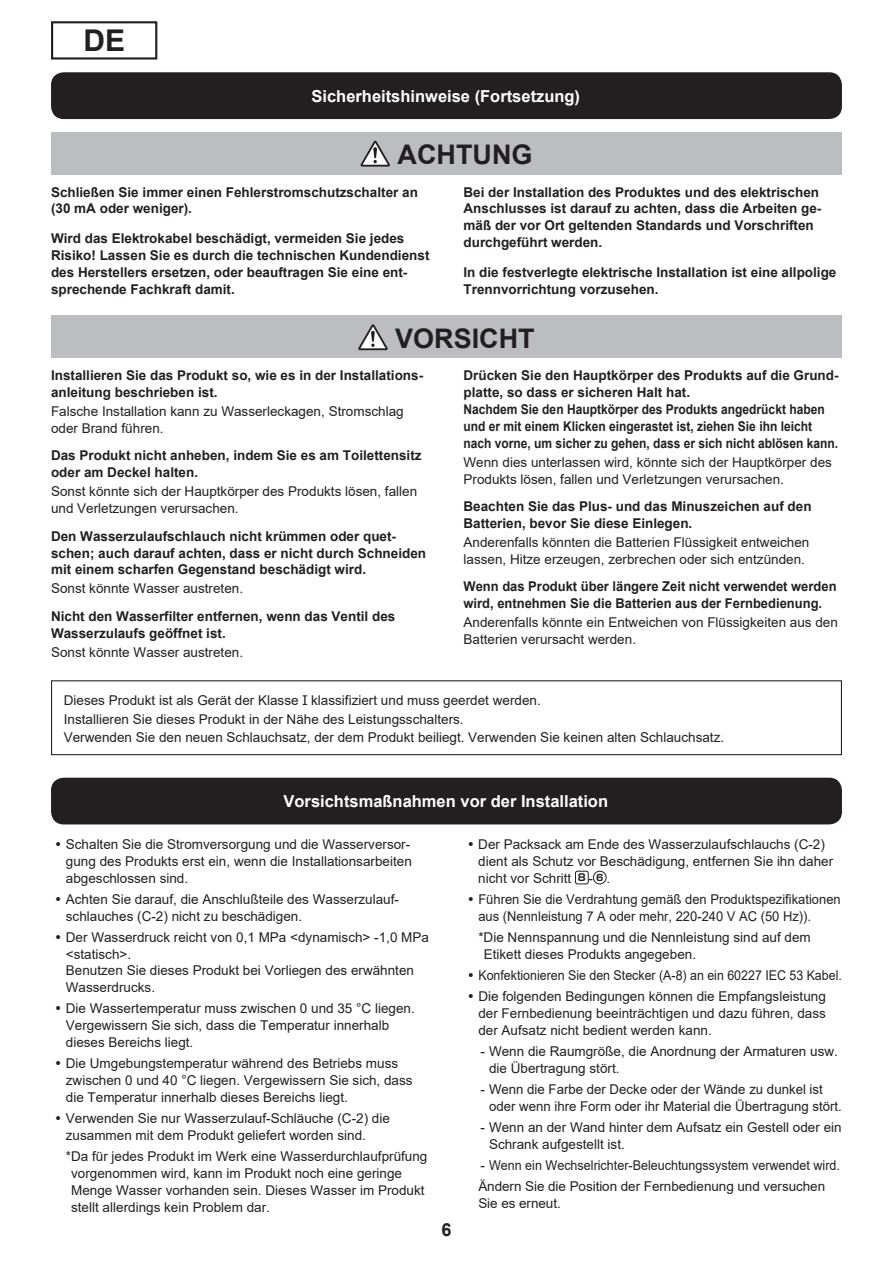
<style>
.page{position:relative;width:893px;height:1263px;background:#fff}
.page>*{position:absolute;margin:0;border:0;box-sizing:border-box;transform-origin:0 0}
.t1{font:700 30px "Arial";color:#231f20}
.t2{font:700 27px "Arial";color:#231f20}
.t3{font:700 18px "Arial";color:#231f20}
.t4{font:700 16.5px "Arial";color:#fff}
.t5{font:13.5px/16.8px "Arial";color:#231f20}
.t6{font:700 13.5px/16.8px "Arial";color:#231f20}
.t7{font:13.5px/21.1px "Arial";color:#231f20;scale:.92 1}
.t8{font:700 13.5px/16.8px "Arial";color:#231f20;scale:.96 1}
.t9{font:13.5px/16.8px "Arial";color:#231f20;scale:.96 1}
.s1{font-family:"Shin Go Pro";font-weight:700;font-size:9.75px}
.s2{font-family:"Shin Go Pro";font-weight:700;font-size:9px}
</style>
<div class="page">
<div style="left:51px;top:21px;width:106px;height:39px;border:2px solid #231f20"></div>
<div style="left:51px;top:72px;width:791px;height:47px;background:#231f20;border-radius:13px"></div>
<div style="left:51px;top:132px;width:791px;height:42px;background:#bcbdc0"></div>
<svg style="left:360px;top:141px;width:30px;height:26px"></svg>
<div style="left:51px;top:315px;width:791px;height:43px;background:#bcbdc0"></div>
<svg style="left:358px;top:324px;width:30px;height:26px"></svg>
<div style="left:51px;top:680px;width:791px;height:75px;border:1px solid #231f20"></div>
<div style="left:51px;top:778px;width:791px;height:46px;background:#231f20;border-radius:13px"></div>
<div style="left:575px;top:871px;width:14px;height:13px;border:1px solid #231f20;border-radius:2px"></div>
<div style="left:593px;top:871px;width:13px;height:13px;border:1px solid #231f20;border-radius:50%"></div>
<h1 class="t1" style="left:83px;top:19px;width:43px">DE</h1>
<p class="t4" style="left:311px;top:84px;width:270px">Sicherheitshinweise (Fortsetzung)</p>
<h2 class="t2" style="left:398px;top:136px;width:136px">ACHTUNG</h2>
<p class="t6" style="left:51px;top:184px;width:368px">Schließen Sie immer einen Fehlerstromschutzschalter an (30 mA oder weniger).</p>
<p class="t6" style="left:51px;top:230px;width:380px">Wird das Elektrokabel beschädigt, vermeiden Sie jedes Risiko! Lassen Sie es durch die technischen Kundendienst des Herstellers ersetzen, oder beauftragen Sie eine ent&shy;sprechende Fachkraft damit.</p>
<p class="t6" style="left:463px;top:184px;width:359px">Bei der Installation des Produktes und des elektrischen Anschlusses ist darauf zu achten, dass die Arbeiten ge&shy;mäß der vor Ort geltenden Standards und Vorschriften durchgeführt werden.</p>
<p class="t6" style="left:463px;top:264px;width:374px">In die festverlegte elektrische Installation ist eine allpolige<br>Trennvorrichtung vorzusehen.</p>
<h2 class="t2" style="left:395px;top:319px;width:141px">VORSICHT</h2>
<p class="t6" style="left:51px;top:367px;width:374px">Installieren Sie das Produkt so, wie es in der Installations&shy;anleitung beschrieben ist.</p>
<p class="t5" style="left:51px;top:403px;width:354px">Falsche Installation kann zu Wasserleckagen, Stromschlag oder Brand führen.</p>
<p class="t6" style="left:51px;top:447px;width:372px">Das Produkt nicht anheben, indem Sie es am Toilettensitz oder am Deckel halten.</p>
<p class="t5" style="left:51px;top:483px;width:368px">Sonst könnte sich der Hauptkörper des Produkts lösen, fallen und Verletzungen verursachen.</p>
<p class="t6" style="left:51px;top:528px;width:377px">Den Wasserzulaufschlauch nicht krümmen oder quet&shy;schen; auch darauf achten, dass er nicht durch Schneiden mit einem scharfen Gegenstand beschädigt wird.</p>
<p class="t5" style="left:51px;top:580px;width:194px">Sonst könnte Wasser austreten.</p>
<p class="t6" style="left:51px;top:608px;width:346px">Nicht den Wasserfilter entfernen, wenn das Ventil des<br>Wasserzulaufs geöffnet ist.</p>
<p class="t5" style="left:51px;top:644px;width:194px">Sonst könnte Wasser austreten.</p>
<p class="t6" style="left:463px;top:367px;width:377px">Drücken Sie den Hauptkörper des Produkts auf die Grund&shy;platte, so dass er sicheren Halt hat.<br>Nachdem Sie den Hauptkörper des Produkts angedrückt haben und er mit einem Klicken eingerastet ist, ziehen Sie ihn leicht nach vorne, um sicher zu gehen, dass er sich nicht ablösen kann.</p>
<p class="t5" style="left:463px;top:453px;width:370px">Wenn dies unterlassen wird, könnte sich der Hauptkörper des<br>Produkts lösen, fallen und Verletzungen verursachen.</p>
<p class="t6" style="left:463px;top:498px;width:350px">Beachten Sie das Plus- und das Minuszeichen auf den<br>Batterien, bevor Sie diese Einlegen.</p>
<p class="t5" style="left:463px;top:534px;width:347px">Anderenfalls könnten die Batterien Flüssigkeit entweichen lassen, Hitze erzeugen, zerbrechen oder sich entzünden.</p>
<p class="t8" style="left:463px;top:578px;width:390px">Wenn das Produkt über längere Zeit nicht verwendet werden wird, entnehmen Sie die Batterien aus der Fernbedienung.</p>
<p class="t5" style="left:463px;top:614px;width:376px">Anderenfalls könnte ein Entweichen von Flüssigkeiten aus den<br>Batterien verursacht werden.</p>
<p class="t5" style="left:64px;top:690px;width:662px;line-height:18.9px">Dieses Produkt ist als Gerät der Klasse I klassifiziert und muss geerdet werden.<br>Installieren Sie dieses Produkt in der Nähe des Leistungsschalters.<br>Verwenden Sie den neuen Schlauchsatz, der dem Produkt beiliegt. Verwenden Sie keinen alten Schlauchsatz.</p>
<p class="t4" style="left:283px;top:789px;width:326px">Vorsichtsmaßnahmen vor der Installation</p>
<p class="t5" style="left:66px;top:835px;width:347px;text-align:justify">Schalten Sie die Stromversorgung und die Wasserversor&shy;gung des Produkts erst ein, wenn die Installationsarbeiten abgeschlossen sind.</p>
<p class="t5" style="left:66px;top:890px;width:335px">Achten Sie darauf, die Anschlußteile des Wasserzulauf&shy;schlauches (C-2) nicht zu beschädigen.</p>
<p class="t5" style="left:66px;top:928px;width:365px">Der Wasserdruck reicht von 0,1 MPa &lt;dynamisch&gt; -1,0 MPa &lt;statisch&gt;.<br>Benutzen Sie dieses Produkt bei Vorliegen des erwähnten Wasserdrucks.</p>
<p class="t5" style="left:66px;top:1000px;width:351px">Die Wassertemperatur muss zwischen 0 und 35 °C liegen.<br>Vergewissern Sie sich, dass die Temperatur innerhalb dieses Bereichs liegt.</p>
<p class="t5" style="left:66px;top:1055px;width:348px">Die Umgebungstemperatur während des Betriebs muss zwischen 0 und 40 °C liegen. Vergewissern Sie sich, dass die Temperatur innerhalb dieses Bereichs liegt.</p>
<p class="t5" style="left:66px;top:1110px;width:326px">Verwenden Sie nur Wasserzulauf-Schläuche (C-2) die zusammen mit dem Produkt geliefert worden sind.</p>
<p class="t5" style="left:71px;top:1148px;width:358px;text-indent:-5px">*Da für jedes Produkt im Werk eine Wasserdurchlaufprüfung vorgenommen wird, kann im Produkt noch eine geringe Menge Wasser vorhanden sein. Dieses Wasser im Produkt stellt allerdings kein Problem dar.</p>
<p class="t5" style="left:478px;top:835px;width:356px">Der Packsack am Ende des Wasserzulaufschlauchs (C-2) dient als Schutz vor Beschädigung, entfernen Sie ihn daher nicht vor Schritt <span class="s1">8</span> - <span class="s2">6</span> .</p>
<p class="t9" style="left:478px;top:890px;width:379px">Führen Sie die Verdrahtung gemäß den Produktspezifikationen aus (Nennleistung 7 A oder mehr, 220-240 V AC (50 Hz)).</p>
<p class="t5" style="left:484px;top:928px;width:329px;text-indent:-5px">*Die Nennspannung und die Nennleistung sind auf dem<br>Etikett dieses Produkts angegeben.</p>
<p class="t7" style="left:478px;top:964px;width:397px">Konfektionieren Sie den Stecker (A-8) an ein 60227 IEC 53 Kabel.<br>Die folgenden Bedingungen können die Empfangsleistung</p>
<p class="t5" style="left:478px;top:1004px;width:349px">der Fernbedienung beeinträchtigen und dazu führen, dass der Aufsatz nicht bedient werden kann.</p>
<p class="t5" style="left:489px;top:1042px;width:350px;text-indent:-9px">- Wenn die Raumgröße, die Anordnung der Armaturen usw. die Übertragung stört.</p>
<p class="t5" style="left:489px;top:1080px;width:354px;text-indent:-9px">- Wenn die Farbe der Decke oder der Wände zu dunkel ist oder wenn ihre Form oder ihr Material die Übertragung stört.</p>
<p class="t5" style="left:489px;top:1118px;width:354px;text-indent:-9px">- Wenn an der Wand hinter dem Aufsatz ein Gestell oder ein<br>Schrank aufgestellt ist.</p>
<p class="t5" style="left:478px;top:1154px;width:363px;line-height:21.1px">- Wenn ein Wechselrichter-Beleuchtungssystem verwendet wird.<br>Ändern Sie die Position der Fernbedienung und versuchen</p>
<p class="t5" style="left:478px;top:1194px;width:84px">Sie es erneut.</p>
<h3 class="t3" style="left:441px;top:1217px;width:12px">6</h3>
</div>
